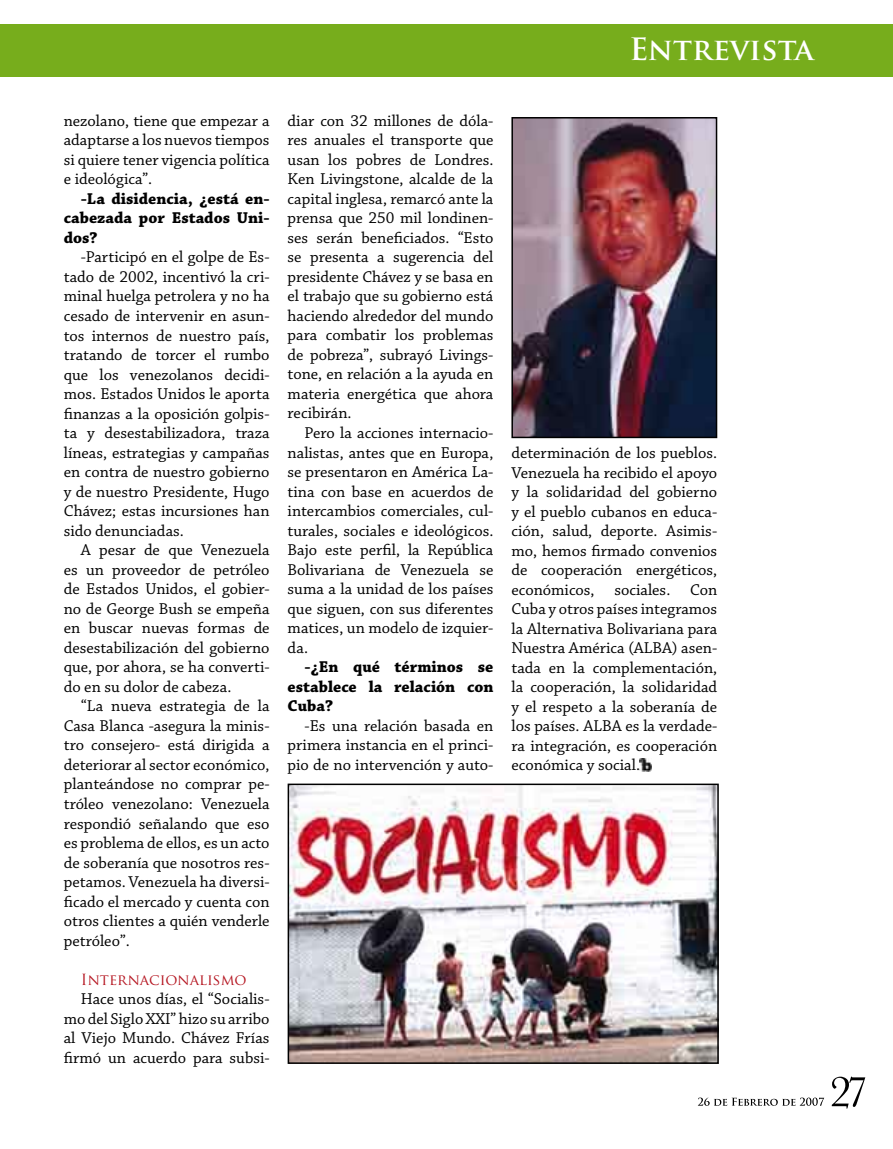
<style>
.page{position:relative;width:893px;height:1149px;background:#fff}
.page>*{position:absolute;margin:0;border:0;box-sizing:border-box;transform-origin:0 0}
.t1{font:700 30px "Trajan Pro";color:#fff}
.t2{font:16.5px/19.5px "Chaparral Pro";color:#000;text-align:justify}
.t3{font:700 16.5px/19.5px "Chaparral Pro";color:#000;text-align:justify}
.t4{font:15px "Trajan Pro";color:#b51621}
</style>
<div class="page">
<svg style="left:832px;top:1076px;width:33px;height:32px"></svg>
<svg style="left:698px;top:1097px;width:126px;height:8px"></svg>
<div style="left:0;top:24px;width:893px;height:53px;background:#77ad1c"></div>
<img style="left:514px;top:120px;width:200px;height:315px">
<div style="left:511px;top:117px;width:206px;height:321px;border:2px solid #000"></div>
<img style="left:291px;top:786px;width:425px;height:274px">
<div style="left:288px;top:783px;width:431px;height:280px;border:2px solid #000"></div>
<svg style="left:639px;top:758px;width:13px;height:13px"></svg>
<h1 class="t1" style="left:629px;top:30px;width:186px">Entrevista</h1>
<p class="t2" style="left:64px;top:111px;width:207px">nezolano, tiene que empezar a adaptarse a los nuevos tiempos si quiere tener vigencia política e ideológica”.</p>
<p class="t3" style="left:64px;top:189px;width:207px;text-indent:17px">-La disidencia, ¿está en&shy;cabezada por Estados Uni&shy;dos?</p>
<p class="t2" style="left:64px;top:248px;width:207px;text-indent:17px">-Participó en el golpe de Es&shy;tado de 2002, incentivó la cri&shy;minal huelga petrolera y no ha cesado de intervenir en asun&shy;tos internos de nuestro país, tratando de torcer el rumbo que los venezolanos decidi&shy;mos. Estados Unidos le aporta finanzas a la oposición golpis&shy;ta y desestabilizadora, traza líneas, estrategias y campañas en contra de nuestro gobierno y de nuestro Presidente, Hugo Chávez; estas incursiones han sido denunciadas.</p>
<p class="t2" style="left:64px;top:540px;width:207px;text-indent:17px">A pesar de que Venezuela es un proveedor de petróleo de Estados Unidos, el gobier&shy;no de George Bush se empeña en buscar nuevas formas de desestabilización del gobierno que, por ahora, se ha converti&shy;do en su dolor de cabeza.</p>
<p class="t2" style="left:64px;top:696px;width:207px;text-indent:17px">“La nueva estrategia de la Casa Blanca -asegura la minis&shy;tro consejero- está dirigida a deteriorar al sector económico, planteándose no comprar pe&shy;tróleo venezolano: Venezuela respondió señalando que eso es problema de ellos, es un acto de soberanía que nosotros res&shy;petamos. Venezuela ha diversi&shy;ficado el mercado y cuenta con otros clientes a quién venderle petróleo”.</p>
<p class="t4" style="left:81px;top:969px;width:167px">Internacionalismo</p>
<p class="t2" style="left:64px;top:989px;width:207px;text-indent:17px">Hace unos días, el “Socialis&shy;mo del Siglo XXI” hizo su arribo al Viejo Mundo. Chávez Frías firmó un acuerdo para subsi-</p>
<p class="t2" style="left:288px;top:111px;width:207px">diar con 32 millones de dóla&shy;res anuales el transporte que usan los pobres de Londres.<br>Ken Livingstone, alcalde de la capital inglesa, remarcó ante la prensa que 250 mil londinen&shy;ses serán beneficiados. “Esto se presenta a sugerencia del presidente Chávez y se basa en el trabajo que su gobierno está haciendo alrededor del mundo para combatir los problemas de pobreza”, subrayó Livings&shy;tone, en relación a la ayuda en materia energética que ahora recibirán.</p>
<p class="t2" style="left:288px;top:423px;width:207px;text-indent:17px">Pero la acciones internacio&shy;nalistas, antes que en Europa, se presentaron en América La&shy;tina con base en acuerdos de intercambios comerciales, cul&shy;turales, sociales e ideológicos.<br>Bajo este perfil, la República Bolivariana de Venezuela se suma a la unidad de los países que siguen, con sus diferentes matices, un modelo de izquier&shy;da.</p>
<p class="t3" style="left:288px;top:657px;width:207px;text-indent:17px">-¿En qué términos se establece la relación con Cuba?</p>
<p class="t2" style="left:288px;top:716px;width:207px;text-indent:17px">-Es una relación basada en primera instancia en el princi&shy;pio de no intervención y auto-</p>
<p class="t2" style="left:511px;top:443px;width:207px">determinación de los pueblos.<br>Venezuela ha recibido el apoyo y la solidaridad del gobierno y el pueblo cubanos en educa&shy;ción, salud, deporte. Asimis&shy;mo, hemos firmado convenios de cooperación energéticos, económicos, sociales. Con Cuba y otros países integramos la Alternativa Bolivariana para Nuestra América (ALBA) asen&shy;tada en la complementación, la cooperación, la solidaridad y el respeto a la soberanía de los países. ALBA es la verdade&shy;ra integración, es cooperación económica y social.</p>
</div>
